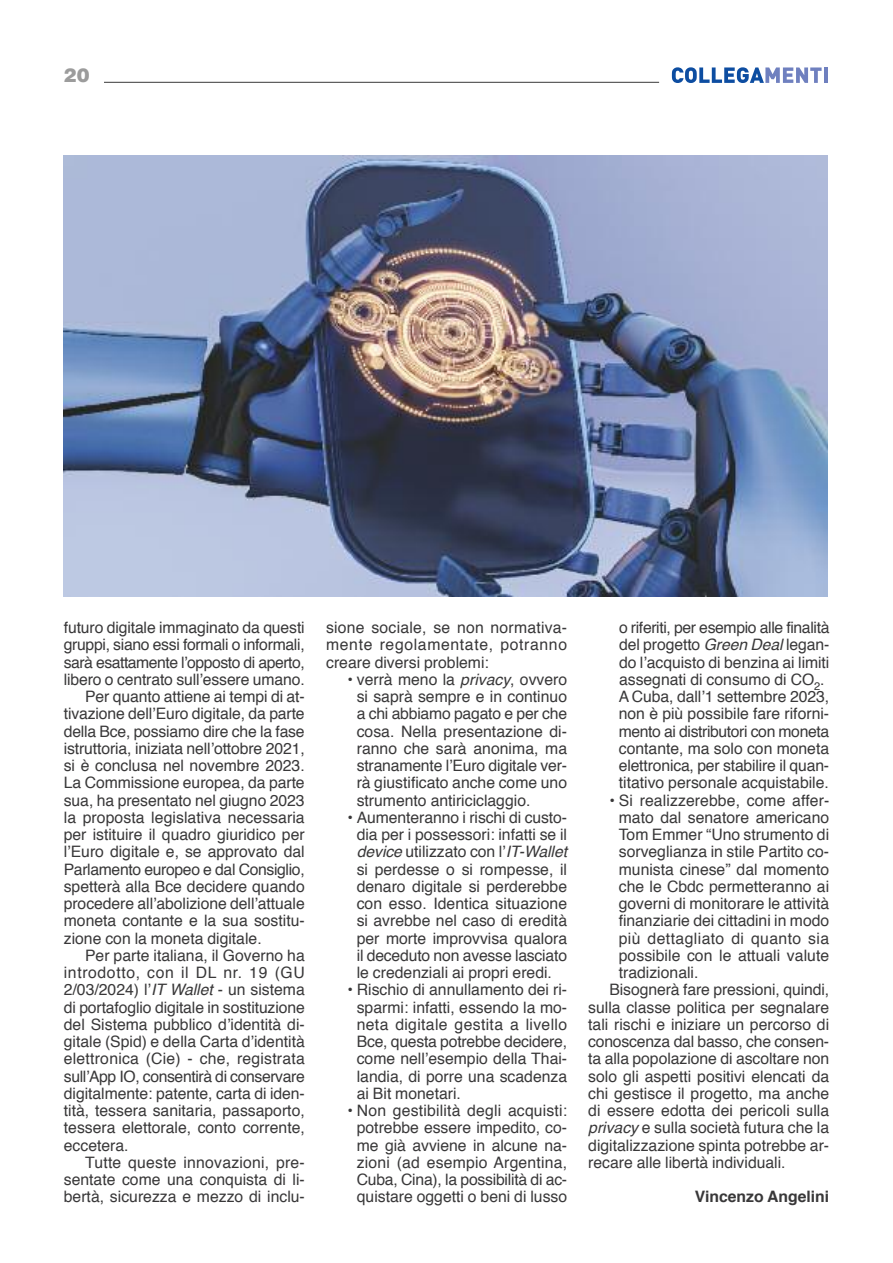
<style>
.page{position:relative;width:893px;height:1263px;background:#fff}
.page>*{position:absolute;margin:0;border:0;box-sizing:border-box;transform-origin:0 0}
.t1{font:900 19.5px "Helvetica";color:#9c9c9c}
.t2{font:15.75px/17.2px "Helvetica";color:#393839;text-align:justify}
.t3{font:15.75px "Helvetica";letter-spacing:-.02em;color:#393839}
.t4{font:15.75px "Helvetica";letter-spacing:-.03em;color:#393839}
.t5{font:15.75px "Helvetica";letter-spacing:-.025em;color:#393839}
.t6{font:15.75px "Helvetica";letter-spacing:.04em;color:#393839}
.t7{font:15.75px "Helvetica";letter-spacing:.025em;color:#393839}
.t8{font:700 15.75px "Helvetica";color:#393839}
.s1{font-style:italic}
</style>
<div class="page">
<hr style="left:85px;top:82px;width:574px;height:1px;background:#393839">
<div style="left:64px;top:61px;width:40px;height:40px;background:#fff"></div>
<svg style="left:672px;top:67px;width:150px;height:16px"></svg>
<hr style="left:824px;top:67px;width:4px;height:16px;background:#6f80bf">
<img style="left:64px;top:155px;width:763px;height:441px">
<p class="t1" style="left:64px;top:61px;width:28px">20</p>
<p class="t2" style="left:64px;top:620px;width:242px">futuro digitale immaginato da questi</p>
<p class="t3" style="left:64px;top:638px;width:242px">gruppi, siano essi formali o informali,</p>
<p class="t4" style="left:64px;top:655px;width:242px">sarà esattamente l’opposto di aperto,</p>
<p class="t2" style="left:64px;top:672px;width:242px">libero o centrato sull’essere umano.</p>
<p class="t2" style="left:85px;top:689px;width:221px">Per quanto attiene ai tempi di at-</p>
<p class="t2" style="left:64px;top:706px;width:242px">tivazione dell’Euro digitale, da parte</p>
<p class="t2" style="left:64px;top:724px;width:242px">della Bce, possiamo dire che la fase</p>
<p class="t2" style="left:64px;top:741px;width:242px">istruttoria, iniziata nell’ottobre 2021,</p>
<p class="t2" style="left:64px;top:758px;width:242px">si è conclusa nel novembre 2023.</p>
<p class="t2" style="left:64px;top:775px;width:242px">La Commissione europea, da parte</p>
<p class="t2" style="left:64px;top:793px;width:242px">sua, ha presentato nel giugno 2023</p>
<p class="t2" style="left:64px;top:810px;width:242px">la proposta legislativa necessaria</p>
<p class="t2" style="left:64px;top:827px;width:242px">per istituire il quadro giuridico per</p>
<p class="t2" style="left:64px;top:844px;width:242px">l’Euro digitale e, se approvato dal</p>
<p class="t3" style="left:64px;top:862px;width:242px">Parlamento europeo e dal Consiglio,</p>
<p class="t2" style="left:64px;top:879px;width:242px">spetterà alla Bce decidere quando</p>
<p class="t2" style="left:64px;top:896px;width:242px">procedere all’abolizione dell’attuale</p>
<p class="t2" style="left:64px;top:913px;width:242px">moneta contante e la sua sostitu-</p>
<p class="t2" style="left:64px;top:931px;width:199px">zione con la moneta digitale.</p>
<p class="t2" style="left:85px;top:948px;width:221px">Per parte italiana, il Governo ha</p>
<p class="t6" style="left:64px;top:966px;width:242px">introdotto, con il DL nr. 19 (GU</p>
<p class="t2" style="left:64px;top:982px;width:242px">2/03/2024) l’<span class="s1">IT Wallet</span> - un sistema</p>
<p class="t2" style="left:64px;top:1000px;width:242px">di portafoglio digitale in sostituzione</p>
<p class="t2" style="left:64px;top:1017px;width:242px">del Sistema pubblico d’identità di-</p>
<p class="t2" style="left:64px;top:1034px;width:242px">gitale (Spid) e della Carta d’identità</p>
<p class="t2" style="left:64px;top:1051px;width:242px">elettronica (Cie) - che, registrata</p>
<p class="t5" style="left:64px;top:1069px;width:242px">sull’App IO, consentirà di conservare</p>
<p class="t2" style="left:64px;top:1086px;width:242px">digitalmente: patente, carta di iden-</p>
<p class="t2" style="left:64px;top:1103px;width:242px">tità, tessera sanitaria, passaporto,</p>
<p class="t2" style="left:64px;top:1120px;width:242px">tessera elettorale, conto corrente,</p>
<p class="t2" style="left:64px;top:1138px;width:66px">eccetera.</p>
<p class="t2" style="left:85px;top:1155px;width:221px">Tutte queste innovazioni, pre-</p>
<p class="t2" style="left:64px;top:1172px;width:242px">sentate come una conquista di li-</p>
<p class="t2" style="left:64px;top:1189px;width:242px">bertà, sicurezza e mezzo di inclu-</p>
<p class="t2" style="left:326px;top:620px;width:242px">sione sociale, se non normativa&shy;mente regolamentate, potranno creare diversi problemi:</p>
<p class="t2" style="left:357px;top:672px;width:212px;text-indent:-9px">• verrà meno la <span class="s1">privacy</span>, ovvero si saprà sempre e in continuo a chi abbiamo pagato e per che cosa. Nella presentazione di&shy;ranno che sarà anonima, ma stranamente l’Euro digitale ver&shy;rà giustificato anche come uno strumento antiriciclaggio.</p>
<p class="t2" style="left:347px;top:810px;width:221px;text-align:center">• Aumenteranno i rischi di custo&shy;dia per i possessori: infatti se il <span class="s1">device</span> utilizzato con l’<span class="s1">IT-Wallet </span>si perdesse o si rompesse, il denaro digitale si perderebbe con esso. Identica situazione si avrebbe nel caso di eredità per morte improvvisa qualora il deceduto non avesse lasciato le credenziali ai propri eredi.</p>
<p class="t2" style="left:357px;top:982px;width:212px;text-indent:-9px">• Rischio di annullamento dei ri&shy;sparmi: infatti, essendo la mo&shy;neta digitale gestita a livello Bce, questa potrebbe decidere, come nell’esempio della Thai&shy;landia, di porre una scadenza ai Bit monetari.</p>
<p class="t2" style="left:347px;top:1103px;width:221px;text-align:center">• Non gestibilità degli acquisti: potrebbe essere impedito, co&shy;me già avviene in alcune na&shy;zioni (ad esempio Argentina,<br>Cuba, Cina), la possibilità di ac&shy;quistare oggetti o beni di lusso</p>
<p class="t2" style="left:619px;top:620px;width:212px;text-align:left">o riferiti, per esempio alle finalità del progetto <span class="s1">Green Deal</span> legan&shy;do l’acquisto di benzina ai limiti assegnati di consumo di CO<sub>2</sub>.<br>A Cuba, dall’1 settembre 2023, non è più possibile fare riforni&shy;mento ai distributori con moneta contante, ma solo con moneta elettronica, per stabilire il quan&shy;titativo personale acquistabile.</p>
<p class="t2" style="left:609px;top:793px;width:221px">• Si realizzerebbe, come affer-</p>
<p class="t2" style="left:619px;top:810px;width:212px">mato dal senatore americano</p>
<p class="t2" style="left:619px;top:827px;width:212px">Tom Emmer “Uno strumento di</p>
<p class="t2" style="left:619px;top:844px;width:212px">sorveglianza in stile Partito co-</p>
<p class="t2" style="left:619px;top:862px;width:212px">munista cinese” dal momento</p>
<p class="t2" style="left:619px;top:879px;width:212px">che le Cbdc permetteranno ai</p>
<p class="t2" style="left:619px;top:896px;width:212px">governi di monitorare le attività</p>
<p class="t2" style="left:619px;top:913px;width:212px">finanziarie dei cittadini in modo</p>
<p class="t7" style="left:619px;top:931px;width:212px">più dettagliato di quanto sia</p>
<p class="t2" style="left:619px;top:948px;width:212px">possibile con le attuali valute</p>
<p class="t2" style="left:619px;top:965px;width:81px">tradizionali.</p>
<p class="t2" style="left:609px;top:982px;width:221px">Bisognerà fare pressioni, quindi,</p>
<p class="t2" style="left:588px;top:1000px;width:242px">sulla classe politica per segnalare</p>
<p class="t2" style="left:588px;top:1017px;width:242px">tali rischi e iniziare un percorso di</p>
<p class="t2" style="left:588px;top:1034px;width:242px">conoscenza dal basso, che consen-</p>
<p class="t2" style="left:588px;top:1051px;width:242px">ta alla popolazione di ascoltare non</p>
<p class="t2" style="left:588px;top:1069px;width:242px">solo gli aspetti positivi elencati da</p>
<p class="t2" style="left:588px;top:1086px;width:242px">chi gestisce il progetto, ma anche</p>
<p class="t2" style="left:588px;top:1103px;width:242px">di essere edotta dei pericoli sulla</p>
<p class="t2" style="left:588px;top:1120px;width:242px"><span class="s1">privacy</span> e sulla società futura che la</p>
<p class="t2" style="left:588px;top:1138px;width:242px">digitalizzazione spinta potrebbe ar-</p>
<p class="t2" style="left:588px;top:1155px;width:199px">recare alle libertà individuali.</p>
<p class="t8" style="left:695px;top:1190px;width:136px">Vincenzo Angelini</p>
</div>
